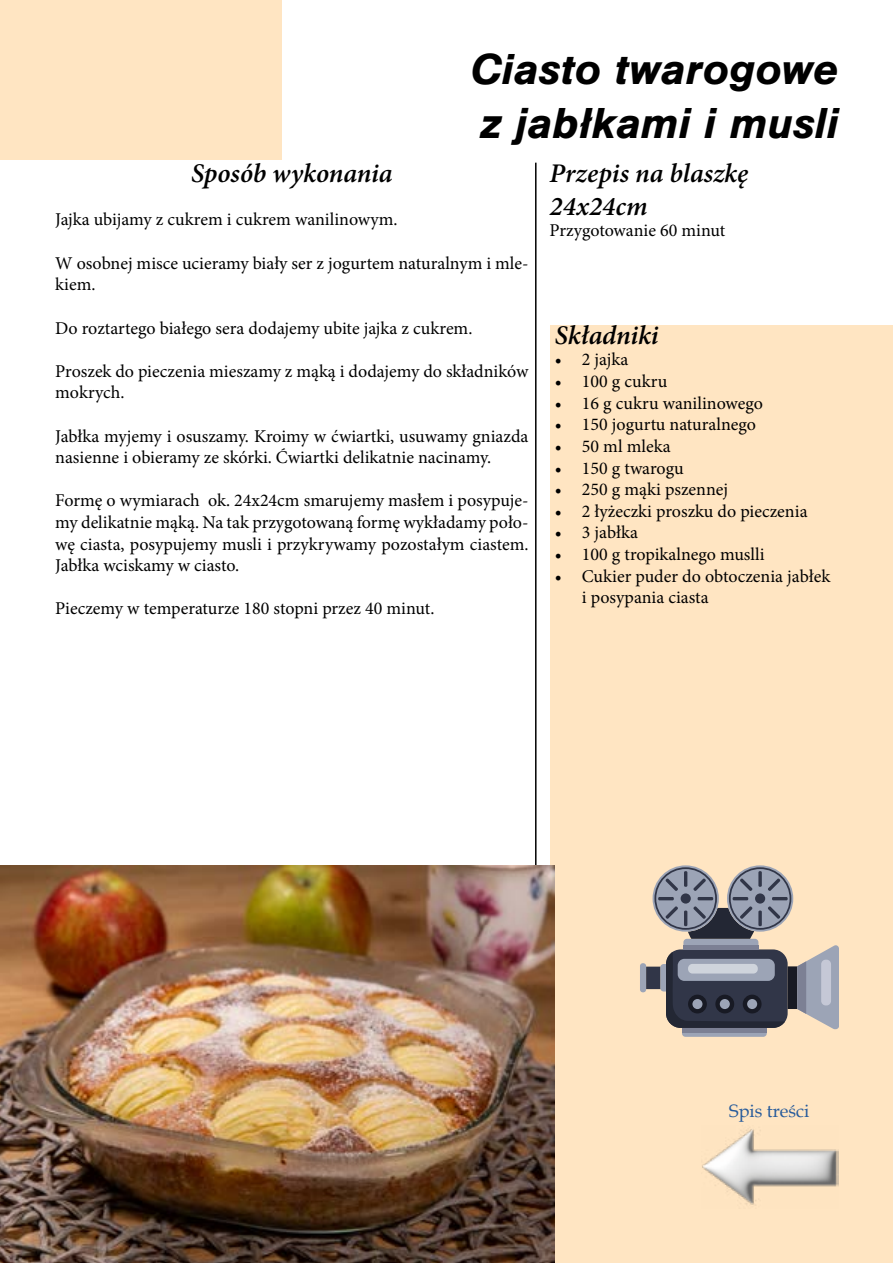
<style>
.page{position:relative;width:893px;height:1263px;background:#fff}
.page>*{position:absolute;margin:0;border:0;box-sizing:border-box;transform-origin:0 0}
.t1{font:italic 700 45px/54px "Nimbus San";color:#000}
.t2{font:italic 600 27px/32.4px "Minion Pro";color:#000}
.t3{font:18px/21.6px "Minion Pro";color:#000}
.t4{font:18px "Book Antiqua";color:#275b9b}
</style>
<div class="page">
<div style="left:0;top:0;width:282px;height:160px;background:#ffe5c2"></div>
<div style="left:551px;top:326px;width:342px;height:937px;background:#ffe5c2"></div>
<hr style="left:535px;top:163px;width:1px;height:702px;background:#000">
<img style="left:0;top:865px;width:555px;height:398px">
<img style="left:702px;top:1128px;width:137px;height:78px">
<div style="left:640px;top:963px;width:6px;height:29px;background:#9ca4b6;border-radius:3px"></div>
<svg style="left:646px;top:867px;width:193px;height:170px"></svg>
<h1 class="t1" style="left:470px;top:42px;width:370px">Ciasto twarogowe z jabłkami i musli</h1>
<h2 class="t2" style="left:191px;top:157px;width:203px">Sposób wykonania</h2>
<p class="t3" style="left:55px;top:209px;width:344px">Jajka ubijamy z cukrem i cukrem wanilinowym.</p>
<p class="t3" style="left:55px;top:252px;width:475px">W osobnej misce ucieramy biały ser z jogurtem naturalnym i mle&shy;kiem.</p>
<p class="t3" style="left:55px;top:317px;width:419px">Do roztartego białego sera dodajemy ubite jajka z cukrem.</p>
<p class="t3" style="left:55px;top:360px;width:475px">Proszek do pieczenia mieszamy z mąką i dodajemy do składników mokrych.</p>
<p class="t3" style="left:55px;top:425px;width:475px">Jabłka myjemy i osuszamy. Kroimy w ćwiartki, usuwamy gniazda nasienne i obieramy ze skórki. Ćwiartki delikatnie nacinamy.</p>
<p class="t3" style="left:55px;top:490px;width:475px;text-align:justify">Formę o wymiarach ok. 24x24cm smarujemy masłem i posypuje&shy;my delikatnie mąką. Na tak przygotowaną formę wykładamy poło&shy;wę ciasta, posypujemy musli i przykrywamy pozostałym ciastem.<br>Jabłka wciskamy w ciasto.</p>
<p class="t3" style="left:55px;top:598px;width:381px">Pieczemy w temperaturze 180 stopni przez 40 minut.</p>
<h2 class="t2" style="left:550px;top:157px;width:200px">Przepis na blaszkę<br>24x24cm</h2>
<p class="t3" style="left:550px;top:220px;width:177px">Przygotowanie 60 minut</p>
<h2 class="t2" style="left:555px;top:319px;width:105px">Składniki</h2>
<p class="t3" style="left:555px;top:349px;width:75px">• 2 jajka</p>
<p class="t3" style="left:555px;top:371px;width:114px">• 100 g cukru</p>
<p class="t3" style="left:555px;top:392px;width:209px">• 16 g cukru wanilinowego</p>
<p class="t3" style="left:555px;top:414px;width:203px">• 150 jogurtu naturalnego</p>
<p class="t3" style="left:555px;top:435px;width:117px">• 50 ml mleka</p>
<p class="t3" style="left:555px;top:457px;width:130px">• 150 g twarogu</p>
<p class="t3" style="left:555px;top:479px;width:175px">• 250 g mąki pszennej</p>
<p class="t3" style="left:555px;top:500px;width:254px">• 2 łyżeczki proszku do pieczenia</p>
<p class="t3" style="left:555px;top:522px;width:85px">• 3 jabłka</p>
<p class="t3" style="left:555px;top:543px;width:211px">• 100 g tropikalnego muslli</p>
<p class="t3" style="left:582px;top:565px;width:250px;text-indent:-27px">• Cukier puder do obtoczenia jabłek i posypania ciasta</p>
<p class="t4" style="left:729px;top:1098px;width:82px">Spis treści</p>
</div>
